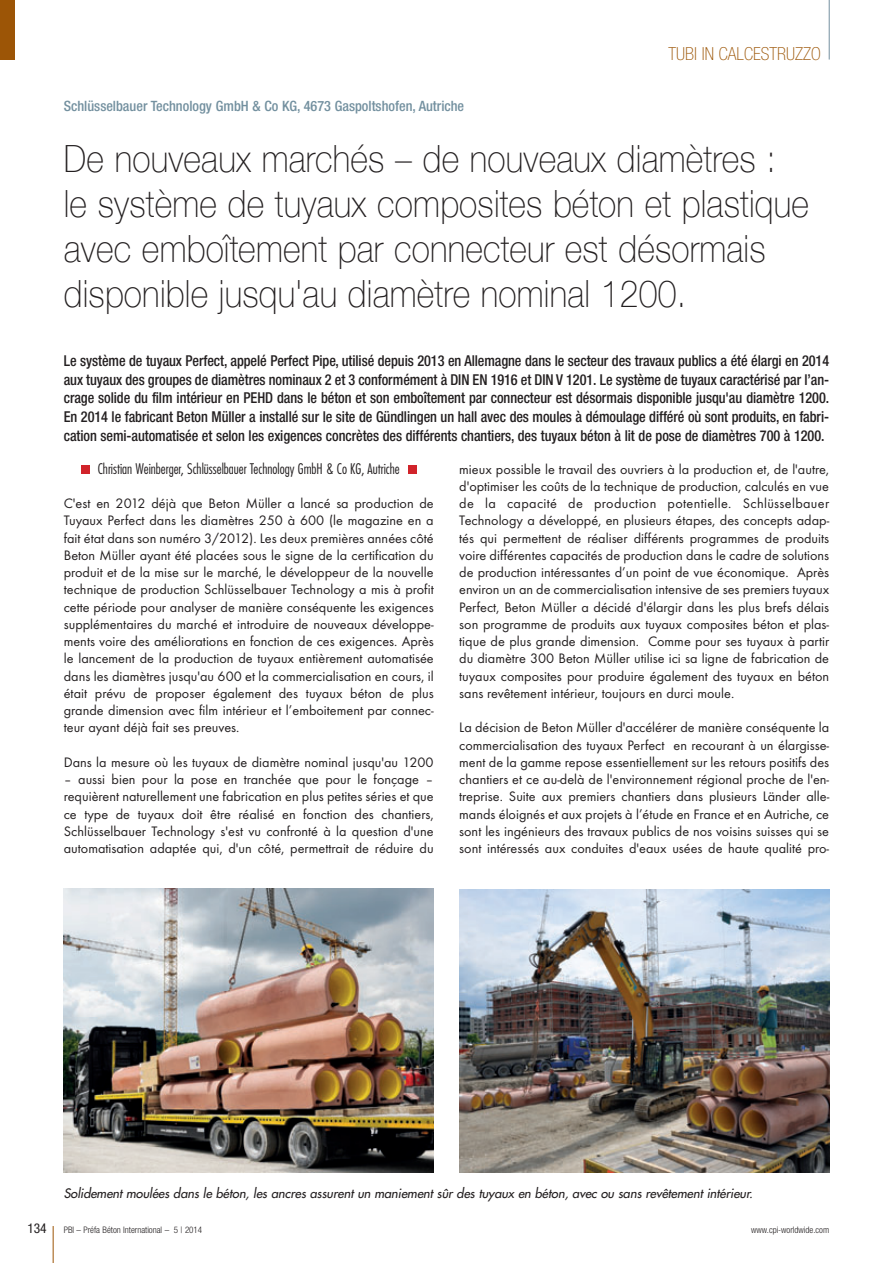
<style>
.page{position:relative;width:893px;height:1263px;background:#fff}
.page>*{position:absolute;margin:0;border:0;box-sizing:border-box;transform-origin:0 0}
.t1{font:100 37.5px/45px "Helvetica Neue";letter-spacing:.005em;color:#231f20;scale:.9 1}
.t2{font:100 condensed 18px "Helvetica Neue";color:#9c5506}
.t3{font:500 condensed 15px/18.8px "Helvetica Neue";letter-spacing:-.005em;color:#231f20;text-align:justify;scale:.95 1}
.t4{font:14.25px/17.2px "Futura T";color:#231f20;text-align:justify}
.t5{font:300 condensed 14.25px "Futura";color:#231f20}
.t6{font:500 condensed 14.25px "Helvetica Neue";color:#73909f}
.t7{font:condensed 13.5px "Helvetica Neue";color:#231f20}
.t8{font:italic 12.75px "Futura";color:#231f20}
.t9{font:300 condensed 9px "Helvetica Neue";color:#231f20}
</style>
<div class="page">
<hr style="left:53px;top:1226px;width:1px;height:37px;background:#9c5506">
<hr style="left:829px;top:0;width:1px;height:60px;background:#73909f">
<div style="left:0;top:0;width:15px;height:60px;background:#9c5506"></div>
<div style="left:81px;top:465px;width:9px;height:9px;background:#d1232a"></div>
<div style="left:408px;top:465px;width:8px;height:9px;background:#d1232a"></div>
<img style="left:64px;top:888px;width:370px;height:284px">
<img style="left:459px;top:889px;width:370px;height:283px">
<p class="t6" style="left:64px;top:98px;width:402px">Schlüsselbauer Technology GmbH &amp; Co KG, 4673 Gaspoltshofen, Autriche</p>
<p class="t2" style="left:668px;top:43px;width:154px">TUBI IN CALCESTRUZZO</p>
<h1 class="t1" style="left:64px;top:136px;width:830px">De nouveaux marchés – de nouveaux diamètres :<br>le système de tuyaux composites béton et plastique avec emboîtement par connecteur est désormais disponible jusqu'au diamètre nominal 1200.</h1>
<p class="t3" style="left:64px;top:351px;width:807px">Le système de tuyaux Perfect, appelé Perfect Pipe, utilisé depuis 2013 en Allemagne dans le secteur des travaux publics a été élargi en 2014 aux tuyaux des groupes de diamètres nominaux 2 et 3 conformément à DIN EN 1916 et DIN V 1201. Le système de tuyaux caractérisé par l’an&shy;crage solide du film intérieur en PEHD dans le béton et son emboîtement par connecteur est désormais disponible jusqu'au diamètre 1200.<br>En 2014 le fabricant Beton Müller a installé sur le site de Gündlingen un hall avec des moules à démoulage différé où sont produits, en fabri&shy;cation semi-automatisée et selon les exigences concrètes des différents chantiers, des tuyaux béton à lit de pose de diamètres 700 à 1200.</p>
<p class="t5" style="left:98px;top:459px;width:304px">Christian Weinberger, Schlüsselbauer Technology GmbH &amp; Co KG, Autriche</p>
<p class="t4" style="left:64px;top:495px;width:372px">C'est en 2012 déjà que Beton Müller a lancé sa production de Tuyaux Perfect dans les diamètres 250 à 600 (le magazine en a fait état dans son numéro 3/2012). Les deux premières années côté Beton Müller ayant été placées sous le signe de la certification du produit et de la mise sur le marché, le développeur de la nouvelle technique de production Schlüsselbauer Technology a mis à profit cette période pour analyser de manière conséquente les exigences supplémentaires du marché et introduire de nouveaux développe&shy;ments voire des améliorations en fonction de ces exigences. Après le lancement de la production de tuyaux entièrement automatisée dans les diamètres jusqu'au 600 et la commercialisation en cours, il était prévu de proposer également des tuyaux béton de plus grande dimension avec film intérieur et l’emboitement par connec&shy;teur ayant déjà fait ses preuves.</p>
<p class="t4" style="left:64px;top:753px;width:371px">Dans la mesure où les tuyaux de diamètre nominal jusqu'au 1200</p>
<p class="t4" style="left:64px;top:771px;width:371px">– aussi bien pour la pose en tranchée que pour le fonçage – requièrent naturellement une fabrication en plus petites séries et que ce type de tuyaux doit être réalisé en fonction des chantiers, Schlüsselbauer Technology s'est vu confronté à la question d'une automatisation adaptée qui, d'un côté, permettrait de réduire du</p>
<p class="t4" style="left:459px;top:460px;width:372px">mieux possible le travail des ouvriers à la production et, de l'autre, d'optimiser les coûts de la technique de production, calculés en vue de la capacité de production potentielle. Schlüsselbauer Technology a développé, en plusieurs étapes, des concepts adap&shy;tés qui permettent de réaliser différents programmes de produits voire différentes capacités de production dans le cadre de solutions de production intéressantes d’un point de vue économique. Après environ un an de commercialisation intensive de ses premiers tuyaux Perfect, Beton Müller a décidé d'élargir dans les plus brefs délais son programme de produits aux tuyaux composites béton et plas&shy;tique de plus grande dimension. Comme pour ses tuyaux à partir du diamètre 300 Beton Müller utilise ici sa ligne de fabrication de tuyaux composites pour produire également des tuyaux en béton sans revêtement intérieur, toujours en durci moule.</p>
<p class="t4" style="left:459px;top:719px;width:371px">La décision de Beton Müller d'accélérer de manière conséquente la commercialisation des tuyaux Perfect en recourant à un élargisse&shy;ment de la gamme repose essentiellement sur les retours positifs des chantiers et ce au-delà de l'environnement régional proche de l'en&shy;treprise. Suite aux premiers chantiers dans plusieurs Länder alle&shy;mands éloignés et aux projets à l’étude en France et en Autriche, ce sont les ingénieurs des travaux publics de nos voisins suisses qui se sont intéressés aux conduites d'eaux usées de haute qualité pro-</p>
<p class="t8" style="left:64px;top:1185px;width:693px">Solidement moulées dans le béton, les ancres assurent un maniement sûr des tuyaux en béton, avec ou sans revêtement intérieur.</p>
<p class="t7" style="left:27px;top:1220px;width:21px">134</p>
<p class="t9" style="left:64px;top:1224px;width:140px">PBI – Préfa Béton International – 5 | 2014</p>
<p class="t9" style="left:751px;top:1224px;width:79px">www.cpi-worldwide.com</p>
</div>
